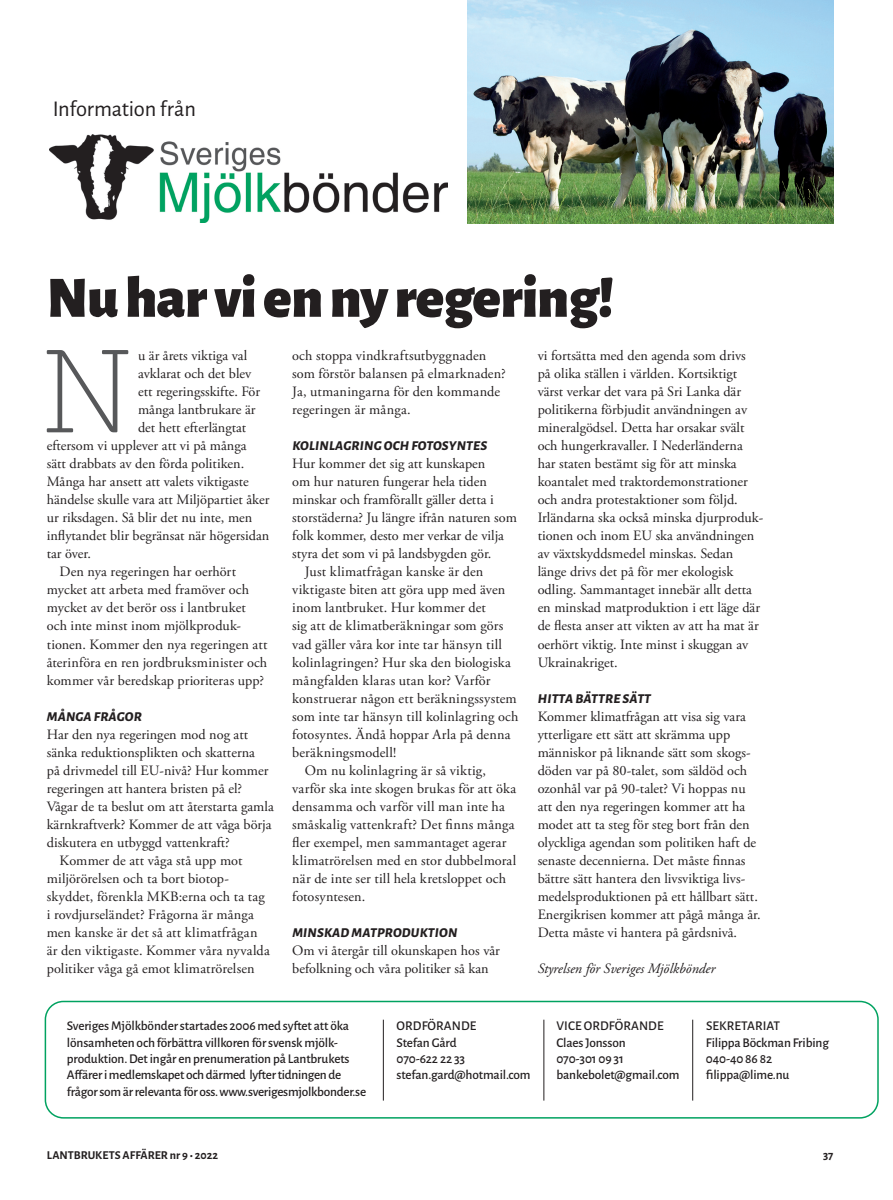
<style>
.page{position:relative;width:893px;height:1200px;background:#fff}
.page>*{position:absolute;margin:0;border:0;box-sizing:border-box;transform-origin:0 0}
.Anfang_LA_2020{font:200 114.6px "Sanchez";color:#57585a}
.Rubrik_LA_2020{font:900 58.5px "Alegreya Sans";letter-spacing:-.01em;color:#231f20}
.Underrubrik_LA_2020{font:22.5px "Alegreya Sans";letter-spacing:-.01em;color:#231f20}
.Brödtext_utan_indrag{font:14.25px/18px "Adobe Garamond Pro";color:#231f20}
.Brödtext__LA{font:14.25px/18px "Adobe Garamond Pro";letter-spacing:.01em;color:#231f20}
.Anfang_LA_2020-2{font:14.25px "Adobe Garamond Pro";color:#231f20}
.Brödtext_utan_indrag-2{font:italic 14.25px "Adobe Garamond Pro";color:#231f20}
.Mellanrubrik_LA_2020{font:italic 800 13.5px "Alegreya Sans";letter-spacing:.015em;color:#231f20}
.t1{font:500 13.35px/16.4px "Alegreya Sans";letter-spacing:-.01em;color:#231f20}
.t2{font:700 12px "Alegreya Sans";color:#231f20}
</style>
<div class="page">
<img style="left:50px;top:134px;width:397px;height:88px">
<img style="left:468px;top:0;width:365px;height:223px">
<div style="left:45px;top:1000px;width:834px;height:118px;border:2px solid #00a260;border-radius:18px"></div>
<hr style="left:383px;top:1019px;width:1px;height:81px;background:#231f20">
<hr style="left:544px;top:1019px;width:1px;height:81px;background:#231f20">
<hr style="left:692px;top:1019px;width:1px;height:81px;background:#231f20">
<p class="Underrubrik_LA_2020" style="left:53px;top:94px;width:145px">Information från</p>
<p class="Rubrik_LA_2020" style="left:47px;top:251px;width:569px">Nu har vi en ny regering!</p>
<p class="Anfang_LA_2020" style="left:40px;top:321px;width:97px">N</p>
<p class="Anfang_LA_2020-2" style="left:138px;top:347px;width:111px">u är årets viktiga val</p>
<p class="Brödtext__LA" style="left:292px;top:347px;width:215px">och stoppa vindkraftsutbyggnaden som förstör balansen på elmarknaden?<br>Ja, utmaningarna för den kommande regeringen är många.</p>
<p class="Mellanrubrik_LA_2020" style="left:292px;top:435px;width:196px">KOLINLAGRING OCH FOTOSYNTES</p>
<p class="Brödtext_utan_indrag" style="left:292px;top:455px;width:226px">Hur kommer det sig att kunskapen<br>om hur naturen fungerar hela tiden minskar och framförallt gäller detta i storstäderna? Ju längre ifrån naturen som folk kommer, desto mer verkar de vilja styra det som vi på landsbygden gör.</p>
<p class="Brödtext__LA" style="left:292px;top:563px;width:228px;text-indent:13px">Just klimatfrågan kanske är den viktigaste biten att göra upp med även inom lantbruket. Hur kommer det<br>sig att de klimatberäkningar som görs vad gäller våra kor inte tar hänsyn till kolinlagringen? Hur ska den biologiska mångfalden klaras utan kor? Varför konstruerar någon ett beräkningssystem som inte tar hänsyn till kolinlagring och fotosyntes. Ändå hoppar Arla på denna beräkningsmodell!</p>
<p class="Brödtext__LA" style="left:292px;top:761px;width:226px;text-indent:13px">Om nu kolinlagring är så viktig, varför ska inte skogen brukas för att öka densamma och varför vill man inte ha småskalig vattenkraft? Det finns många fler exempel, men sammantaget agerar klimatrörelsen med en stor dubbelmoral när de inte ser till hela kretsloppet och fotosyntesen.</p>
<p class="Mellanrubrik_LA_2020" style="left:292px;top:921px;width:167px">MINSKAD MATPRODUKTION</p>
<p class="Brödtext_utan_indrag" style="left:292px;top:941px;width:209px">Om vi återgår till okunskapen hos vår befolkning och våra politiker så kan</p>
<p class="Brödtext_utan_indrag" style="left:538px;top:347px;width:227px">vi fortsätta med den agenda som drivs<br>på olika ställen i världen. Kortsiktigt värst verkar det vara på Sri Lanka där politikerna förbjudit användningen av mineralgödsel. Detta har orsakar svält och hungerkravaller. I Nederländerna har staten bestämt sig för att minska koantalet med traktordemonstrationer och andra protestaktioner som följd.<br>Irländarna ska också minska djurproduk&shy;tionen och inom EU ska användningen av växtskyddsmedel minskas. Sedan länge drivs det på för mer ekologisk odling. Sammantaget innebär allt detta en minskad matproduktion i ett läge där de flesta anser att vikten av att ha mat är oerhört viktig. Inte minst i skuggan av Ukrainakriget.</p>
<p class="Mellanrubrik_LA_2020" style="left:538px;top:687px;width:115px">HITTA BÄTTRE SÄTT</p>
<p class="Brödtext_utan_indrag" style="left:538px;top:707px;width:224px">Kommer klimatfrågan att visa sig vara ytterligare ett sätt att skrämma upp människor på liknande sätt som skogs&shy;döden var på 80-talet, som säldöd och ozonhål var på 90-talet? Vi hoppas nu att den nya regeringen kommer att ha modet att ta steg för steg bort från den olyckliga agendan som politiken haft de senaste decennierna. Det måste finnas bättre sätt hantera den livsviktiga livs&shy;medelsproduktionen på ett hållbart sätt.<br>Energikrisen kommer att pågå många år.<br>Detta måste vi hantera på gårdsnivå.</p>
<p class="Brödtext_utan_indrag-2" style="left:538px;top:959px;width:179px">Styrelsen för Sveriges Mjölkbönder</p>
<p class="Anfang_LA_2020-2" style="left:138px;top:365px;width:115px">avklarat och det blev</p>
<p class="Anfang_LA_2020-2" style="left:138px;top:383px;width:124px">ett regeringsskifte. För</p>
<p class="Anfang_LA_2020-2" style="left:138px;top:401px;width:119px">många lantbrukare är</p>
<p class="Anfang_LA_2020-2" style="left:138px;top:419px;width:110px">det hett efterlängtat</p>
<p class="Anfang_LA_2020-2" style="left:47px;top:437px;width:201px">eftersom vi upplever att vi på många</p>
<p class="Anfang_LA_2020-2" style="left:47px;top:455px;width:199px">sätt drabbats av den förda politiken.</p>
<p class="Anfang_LA_2020-2" style="left:47px;top:473px;width:203px">Många har ansett att valets viktigaste</p>
<p class="Anfang_LA_2020-2" style="left:47px;top:491px;width:224px">händelse skulle vara att Miljöpartiet åker</p>
<p class="Anfang_LA_2020-2" style="left:47px;top:509px;width:207px">ur riksdagen. Så blir det nu inte, men</p>
<p class="Anfang_LA_2020-2" style="left:47px;top:527px;width:224px">inflytandet blir begränsat när högersidan</p>
<p class="Anfang_LA_2020-2" style="left:47px;top:545px;width:46px">tar över.</p>
<p class="Brödtext__LA" style="left:47px;top:563px;width:222px;text-indent:13px">Den nya regeringen har oerhört mycket att arbeta med framöver och mycket av det berör oss i lantbruket och inte minst inom mjölkproduk&shy;tionen. Kommer den nya regeringen att återinföra en ren jordbruksminister och kommer vår beredskap prioriteras upp?</p>
<p class="Mellanrubrik_LA_2020" style="left:47px;top:705px;width:96px">MÅNGA FRÅGOR</p>
<p class="Brödtext_utan_indrag" style="left:47px;top:725px;width:228px">Har den nya regeringen mod nog att sänka reduktionsplikten och skatterna<br>på drivmedel till EU-nivå? Hur kommer regeringen att hantera bristen på el?<br>Vågar de ta beslut om att återstarta gamla kärnkraftverk? Kommer de att våga börja diskutera en utbyggd vattenkraft?</p>
<p class="Brödtext__LA" style="left:47px;top:851px;width:225px;text-indent:13px">Kommer de att våga stå upp mot miljörörelsen och ta bort biotop&shy;skyddet, förenkla MKB:erna och ta tag i rovdjurseländet? Frågorna är många men kanske är det så att klimatfrågan är den viktigaste. Kommer våra nyvalda politiker våga gå emot klimatrörelsen</p>
<p class="t1" style="left:67px;top:1016px;width:301px">Sveriges Mjölkbönder startades 2006 med syftet att öka lönsamheten och förbättra villkoren för svensk mjölk&shy;produktion. Det ingår en prenumeration på Lantbrukets Affärer i medlemskapet och därmed lyfter tidningen de frågor som är relevanta för oss. www.sverigesmjolkbonder.se</p>
<p class="t1" style="left:397px;top:1016px;width:81px">ORDFÖRANDE</p>
<p class="t1" style="left:396px;top:1033px;width:62px">Stefan Gård</p>
<p class="t1" style="left:396px;top:1049px;width:70px">070-622 22 33</p>
<p class="t1" style="left:396px;top:1065px;width:136px">stefan.gard@hotmail.com</p>
<p class="t1" style="left:556px;top:1016px;width:109px">VICE ORDFÖRANDE</p>
<p class="t1" style="left:556px;top:1033px;width:71px">Claes Jonsson</p>
<p class="t1" style="left:556px;top:1049px;width:69px">070-301 09 31</p>
<p class="t1" style="left:556px;top:1065px;width:125px">bankebolet@gmail.com</p>
<p class="t1" style="left:706px;top:1016px;width:76px">SEKRETARIAT</p>
<p class="t1" style="left:706px;top:1033px;width:125px">Filippa Böckman Fribing</p>
<p class="t1" style="left:706px;top:1049px;width:68px">040-40 86 82</p>
<p class="t1" style="left:706px;top:1065px;width:85px">filippa@lime.nu</p>
<p class="t2" style="left:47px;top:1145px;width:173px">LANTBRUKETS AFFÄRER nr 9 • 2022</p>
<p class="t2" style="left:823px;top:1145px;width:12px">37</p>
</div>
